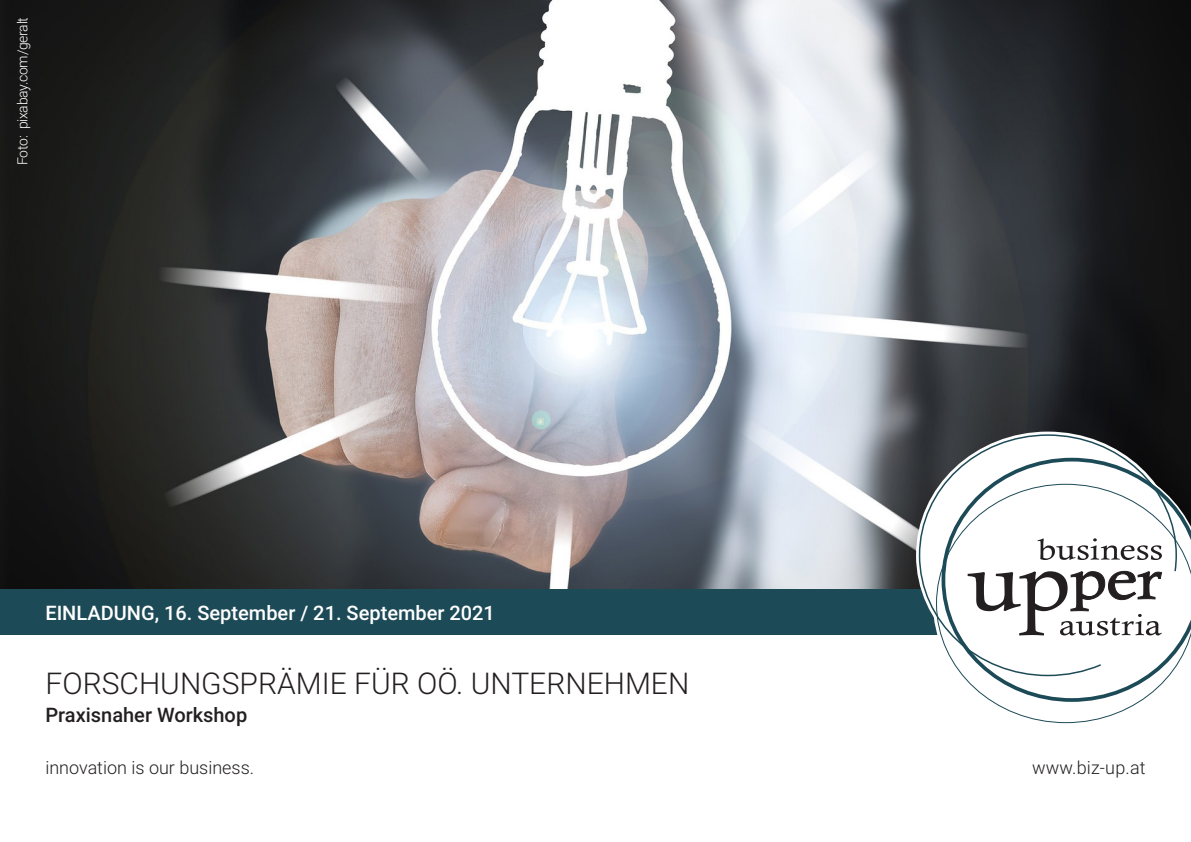
<style>
.page{position:relative;width:1191px;height:842px;background:#fff}
.page>*{position:absolute;margin:0;border:0;box-sizing:border-box;transform-origin:0 0}
.t1{font:300 30px "Roboto";color:#231f20}
.t2{font:500 20px "Roboto";color:#fff}
.t3{font:500 20px "Roboto";color:#231f20}
.t4{font:300 18px "Roboto";color:#231f20}
.t5{font:300 14px "Roboto";letter-spacing:-.02em;color:#fff}
</style>
<div class="page">
<img style="left:0;top:0;width:1191px;height:589px">
<div style="left:0;top:589px;width:1135px;height:46px;background:#1d4a57"></div>
<svg style="left:912px;top:428px;width:271px;height:161px;background:#36373a"></svg>
<svg style="left:918px;top:434px;width:259px;height:195px"></svg>
<svg style="left:941px;top:458px;width:250px;height:26px"></svg>
<svg style="left:936px;top:484px;width:255px;height:239px"></svg>
<svg style="left:1037px;top:538px;width:124px;height:22px"></svg>
<svg style="left:967px;top:571px;width:195px;height:65px"></svg>
<p class="t5" style="left:13px;top:165px;width:150px;rotate:-90deg">Foto: pixabay.com/geralt</p>
<p class="t2" style="left:45px;top:598px;width:451px">EINLADUNG, 16. September / 21. September 2021</p>
<p class="t1" style="left:46px;top:662px;width:645px">FORSCHUNGSPRÄMIE FÜR OÖ. UNTERNEHMEN</p>
<p class="t3" style="left:45px;top:701px;width:203px">Praxisnaher Workshop</p>
<p class="t4" style="left:45px;top:755px;width:210px">innovation is our business.</p>
<p class="t4" style="left:1032px;top:755px;width:115px">www.biz-up.at</p>
</div>
